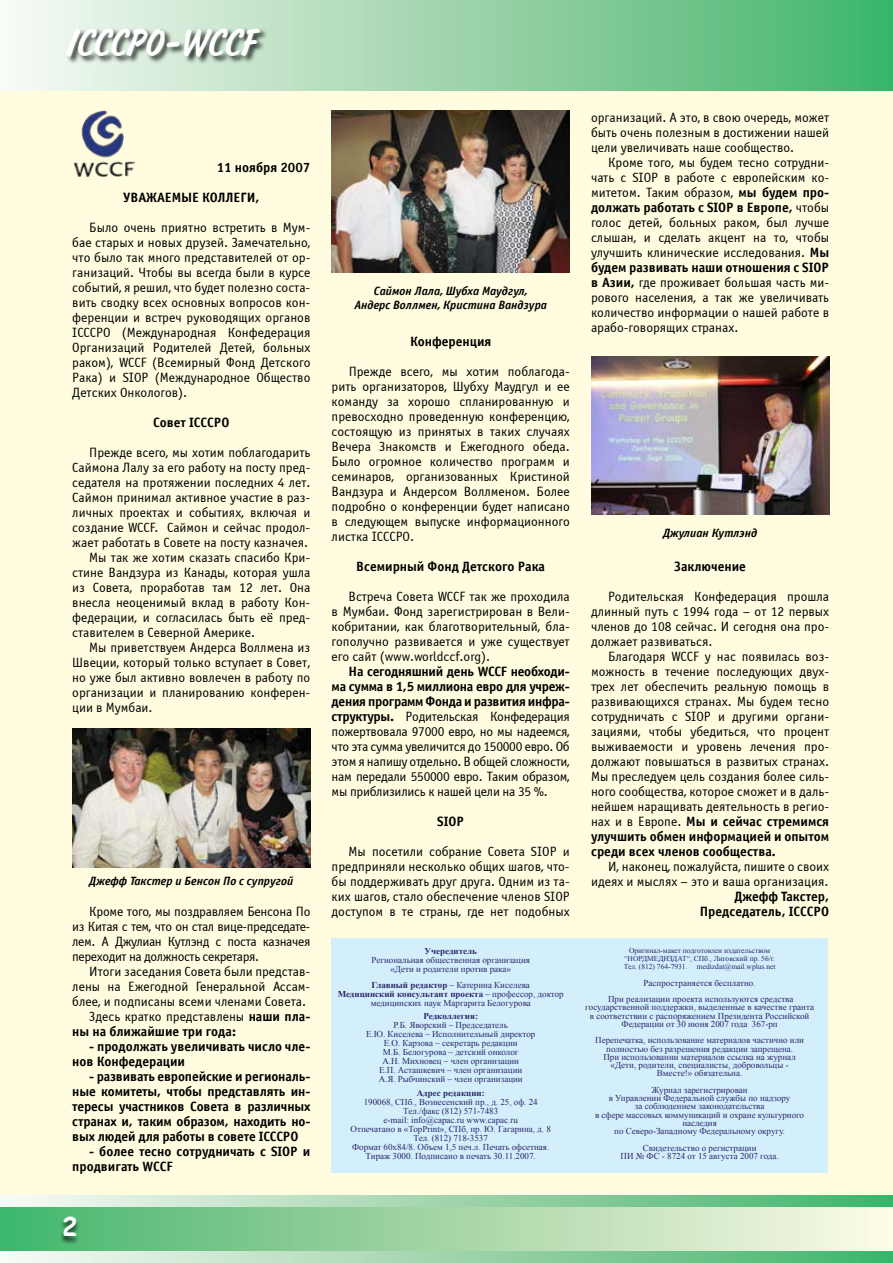
<style>
.page{position:relative;width:893px;height:1263px;background:#fffcdf}
.page>*{position:absolute;margin:0;border:0;box-sizing:border-box;transform-origin:0 0}
.t1{font:39px "Inform C";color:#fff}
.t2{font:700 25.5px "Comic Sans MS";color:#fff}
.t3{font:13.5px/15px "Officina Sans C";color:#000;text-align:justify}
.t4{font:700 13.5px/15px "Officina Sans C";color:#000}
.t5{font:italic 700 12px/14.4px "Officina Sans C";color:#000;text-align:center}
.t6{font:9px/9px "Times New Roman";color:#292569;text-align:center}
.t7{font:700 9px "Times New Roman";color:#292569}
.t8{font:7.5px/8.2px "Times New Roman";color:#292569}
.s1{font-weight:700}
</style>
<div class="page">
<svg style="left:0;top:1195px;width:893px;height:68px;background:#9bd4ac"></svg>
<div style="left:0;top:0;width:893px;height:91px;background:linear-gradient(to right,#fbf9f5,#41b369)"></div>
<div style="left:0;top:1208px;width:893px;height:42px;background:linear-gradient(to right,#46b46b,#fffae5)"></div>
<div style="left:59px;top:1217px;width:80px;height:46px;background:#000;opacity:.75"></div>
<div style="left:66px;top:28px;width:776px;height:64px;background:#000;opacity:.75"></div>
<div style="left:332px;top:938px;width:496px;height:234px;background:#d4effc"></div>
<img style="left:72px;top:729px;width:238px;height:139px">
<img style="left:332px;top:111px;width:238px;height:162px">
<img style="left:592px;top:357px;width:237px;height:157px">
<img style="left:74px;top:110px;width:60px;height:66px">
<h1 class="t1" style="left:65px;top:20px;width:191px">ICCCPO-WCCF</h1>
<p class="t4" style="left:217px;top:160px;width:95px">11 ноября 2007</p>
<p class="t4" style="left:123px;top:190px;width:138px">Уважаемые коллеги,</p>
<p class="t3" style="left:72px;top:220px;width:240px;text-indent:17px">Было очень приятно встретить в Мум&shy;бае старых и новых друзей. Замечательно, что было так много представителей от ор&shy;ганизаций. Чтобы вы всегда были в курсе событий, я решил, что будет полезно соста&shy;вить сводку всех основных вопросов кон&shy;ференции и встреч руководящих органов ICCCPO (Международная Конфедерация Организаций Родителей Детей, больных раком), WCCF (Всемирный Фонд Детского Рака) и SIOP (Международное Общество Детских Онкологов).</p>
<p class="t4" style="left:153px;top:415px;width:78px">Совет ICCCPO</p>
<p class="t3" style="left:89px;top:445px;width:223px">Прежде всего, мы хотим поблагодарить</p>
<p class="t3" style="left:72px;top:460px;width:240px">Саймона Лалу за его работу на посту пред-</p>
<p class="t3" style="left:72px;top:475px;width:240px">седателя на протяжении последних 4 лет.</p>
<p class="t3" style="left:72px;top:490px;width:240px">Саймон принимал активное участие в раз-</p>
<p class="t3" style="left:72px;top:505px;width:240px">личных проектах и событиях, включая и</p>
<p class="t3" style="left:72px;top:520px;width:240px">создание WCCF. Саймон и сейчас продол-</p>
<p class="t3" style="left:72px;top:535px;width:237px">жает работать в Совете на посту казначея.</p>
<p class="t3" style="left:89px;top:550px;width:223px">Мы так же хотим сказать спасибо Кри-</p>
<p class="t3" style="left:72px;top:565px;width:240px">стине Вандзура из Канады, которая ушла</p>
<p class="t3" style="left:72px;top:580px;width:240px">из Совета, проработав там 12 лет. Она</p>
<p class="t3" style="left:72px;top:595px;width:240px">внесла неоценимый вклад в работу Кон-</p>
<p class="t3" style="left:72px;top:610px;width:240px">федерации, и согласилась быть её пред-</p>
<p class="t3" style="left:72px;top:625px;width:184px">ставителем в Северной Америке.</p>
<p class="t3" style="left:89px;top:640px;width:223px">Мы приветствуем Андерса Воллмена из</p>
<p class="t3" style="left:72px;top:655px;width:240px">Швеции, который только вступает в Совет,</p>
<p class="t3" style="left:72px;top:670px;width:240px">но уже был активно вовлечен в работу по</p>
<p class="t3" style="left:72px;top:685px;width:240px">организации и планированию конферен-</p>
<p class="t3" style="left:72px;top:700px;width:82px">ции в Мумбаи.</p>
<p class="t5" style="left:89px;top:873px;width:206px">Джефф Такстер и Бенсон По с супругой</p>
<p class="t3" style="left:72px;top:904px;width:240px;text-indent:17px">Кроме того, мы поздравляем Бенсона По из Китая с тем, что он стал вице-председате&shy;лем. А Джулиан Кутлэнд с поста казначея переходит на должность секретаря.</p>
<p class="t3" style="left:89px;top:964px;width:223px">Итоги заседания Совета были представ-</p>
<p class="t3" style="left:72px;top:979px;width:240px">лены на Ежегодной Генеральной Ассам-</p>
<p class="t3" style="left:72px;top:994px;width:235px">блее, и подписаны всеми членами Совета.</p>
<p class="t3" style="left:89px;top:1009px;width:223px">Здесь кратко представлены <span class="s1">наши пла-</span></p>
<p class="t4" style="left:72px;top:1024px;width:165px">ны на ближайшие три года:</p>
<p class="t4" style="left:72px;top:1039px;width:240px;text-indent:17px">- продолжать увеличивать число чле&shy;нов Конфедерации</p>
<p class="t4" style="left:72px;top:1069px;width:240px;text-align:justify;text-indent:17px">- развивать европейские и региональ&shy;ные комитеты, чтобы представлять ин&shy;тересы участников Совета в различных странах и, таким образом, находить но&shy;вых людей для работы в совете ICCCPO</p>
<p class="t4" style="left:72px;top:1144px;width:240px;text-indent:17px">- более тесно сотрудничать с SIOP и продвигать WCCF</p>
<h2 class="t2" style="left:62px;top:1208px;width:17px">2</h2>
<p class="t5" style="left:354px;top:284px;width:194px">Саймон Лала, Шубха Маудгул,<br>Андерс Воллмен, Кристина Вандзура</p>
<p class="t4" style="left:410px;top:334px;width:83px">Конференция</p>
<p class="t3" style="left:332px;top:364px;width:240px;text-indent:17px">Прежде всего, мы хотим поблагода&shy;рить организаторов, Шубху Маудгул и ее команду за хорошо спланированную и превосходно проведенную конференцию, состоящую из принятых в таких случаях Вечера Знакомств и Ежегодного обеда.<br>Было огромное количество программ и семинаров, организованных Кристиной Вандзура и Андерсом Воллменом. Более подробно о конференции будет написано в следующем выпуске информационного листка ICCCPO.</p>
<p class="t4" style="left:356px;top:559px;width:190px">Всемирный Фонд Детского Рака</p>
<p class="t3" style="left:332px;top:589px;width:240px;text-indent:17px">Встреча Совета WCCF так же проходила в Мумбаи. Фонд зарегистрирован в Вели&shy;кобритании, как благотворительный, бла&shy;гополучно развивается и уже существует его сайт (www.worldccf.org).</p>
<p class="t3" style="left:332px;top:664px;width:240px;text-indent:17px"><span class="s1">На сегодняшний день WCCF необходи&shy;ма сумма в 1,5 миллиона евро для учреж&shy;дения программ Фонда и развития инфра&shy;структуры.</span> Родительская Конфедерация пожертвовала 97000 евро, но мы надеемся, что эта сумма увеличится до 150000 евро. Об этом я напишу отдельно. В общей сложности, нам передали 550000 евро. Таким образом, мы приблизились к нашей цели на 35 %.</p>
<p class="t4" style="left:437px;top:814px;width:28px">SIOP</p>
<p class="t3" style="left:332px;top:844px;width:240px;text-indent:17px">Мы посетили собрание Совета SIOP и предприняли несколько общих шагов, что&shy;бы поддерживать друг друга. Одним из та&shy;ких шагов, стало обеспечение членов SIOP доступом в те страны, где нет подобных</p>
<p class="t7" style="left:424px;top:944px;width:54px">Учередитель</p>
<p class="t6" style="left:371px;top:955px;width:160px">Региональная общественная организация «Дети и родители против рака»</p>
<p class="t6" style="left:338px;top:980px;width:228px"><span class="s1">Главный редактор</span> – Катерина Киселева<br><span class="s1">Медицинский консультант проекта</span> – профессор, доктор медицинских наук Маргарита Белогурова</p>
<p class="t7" style="left:423px;top:1010px;width:56px">Редколлегия:</p>
<p class="t6" style="left:366px;top:1021px;width:171px">Р.Б. Яворский – Председатель<br>Е.Ю. Киселева – Исполнительный директор Е.О. Карзова – секретарь редакции<br>М.Б. Белогурова – детский онколог<br>А.Н. Михновец – член организации<br>Е.П. Асташкевич – член организации<br>А.Я. Рыбчинский – член организации</p>
<p class="t7" style="left:417px;top:1086px;width:70px">Адрес редакции:</p>
<p class="t6" style="left:351px;top:1097px;width:202px">190068, СПб., Вознесенский пр., д. 25, оф. 24<br>Тел./факс (812) 571-7483<br>e-mail: info@capac.ru www.capac.ru<br>Отпечатано в «TopPrint», СПб, пр. Ю. Гагарина, д. 8<br>Тел. (812) 718-3537<br>Формат 60x84/8. Объем 1,5 печ.л. Печать офсетная.<br>Тираж 3000. Подписано в печать 30.11.2007.</p>
<p class="t3" style="left:591px;top:111px;width:240px">организаций. А это, в свою очередь, может быть очень полезным в достижении нашей цели увеличивать наше сообщество.</p>
<p class="t3" style="left:591px;top:156px;width:240px;text-indent:17px">Кроме того, мы будем тесно сотрудни&shy;чать с SIOP в работе с европейским ко&shy;митетом. Таким образом, <span class="s1">мы будем про&shy;должать работать с SIOP в Европе,</span> чтобы голос детей, больных раком, был лучше слышан, и сделать акцент на то, чтобы улучшить клинические исследования. <span class="s1">Мы будем развивать наши отношения с SIOP в Азии,</span> где проживает большая часть ми&shy;рового населения, а так же увеличивать количество информации о нашей работе в арабо-говорящих странах.</p>
<p class="t5" style="left:663px;top:525px;width:96px">Джулиан Кутлэнд</p>
<p class="t4" style="left:674px;top:559px;width:73px">Заключение</p>
<p class="t3" style="left:591px;top:589px;width:240px;text-indent:17px">Родительская Конфедерация прошла длинный путь с 1994 года – от 12 первых членов до 108 сейчас. И сегодня она про&shy;должает развиваться.</p>
<p class="t3" style="left:591px;top:649px;width:240px;text-indent:17px">Благодаря WCCF у нас появилась воз&shy;можность в течение последующих двух&shy;трех лет обеспечить реальную помощь в развивающихся странах. Мы будем тесно сотрудничать с SIOP и другими органи&shy;зациями, чтобы убедиться, что процент выживаемости и уровень лечения про&shy;должают повышаться в развитых странах.<br>Мы преследуем цель создания более силь&shy;ного сообщества, которое сможет и в даль&shy;нейшем наращивать деятельность в регио&shy;нах и в Европе. <span class="s1">Мы и сейчас стремимся улучшить обмен информацией и опытом среди всех членов сообщества.</span></p>
<p class="t3" style="left:591px;top:859px;width:240px;text-align:right">И, наконец, пожалуйста, пишите о своих идеях и мыслях – это и ваша организация.</p>
<p class="t4" style="left:700px;top:889px;width:131px;text-align:right">Джефф Такстер,<br>П редседатель, ICCCPO</p>
<p class="t8" style="left:624px;top:946px;width:153px;text-indent:5px">Оригинал-макет подготовлен издательством “НОРДМЕДИЗДАТ“, СПб., Лиговский пр. 56/г.<br>Тел. (812) 764-7931.</p>
<p class="t8" style="left:697px;top:962px;width:80px">medizdat@mail.wplus.net</p>
<p class="t6" style="left:608px;top:974px;width:187px;line-height:16.5px">Распространяется бесплатно.<br>При реализации проекта используются средства</p>
<p class="t6" style="left:585px;top:1003px;width:230px;line-height:8.2px">государственной поддержки, выделенные в качестве гранта в соответствии с распоряжением Президента Российской<br>Федерации от 30 июня 2007 года 367-рп</p>
<p class="t6" style="left:595px;top:1036px;width:210px;line-height:8.2px">Перепечатка, использование материалов частично или полностью без разрешения редакции запрещена.<br>При использовании материалов ссылка на журнал «Дети, родители, специалисты, добровольцы - Вместе!» обязательна.</p>
<p class="t6" style="left:595px;top:1086px;width:210px;line-height:8.2px">Журнал зарегистрирован<br>в Управлении Федеральной службы по надзору<br>за соблюдением законодательства<br>в сфере массовых коммуникаций и охране культурного наследия<br>по Северо-Западному Федеральному округу.</p>
<p class="t6" style="left:620px;top:1143px;width:160px;line-height:8.2px">Свидетельство о регистрации<br>ПИ № ФС - 8724 от 15 августа 2007 года.</p>
</div>
